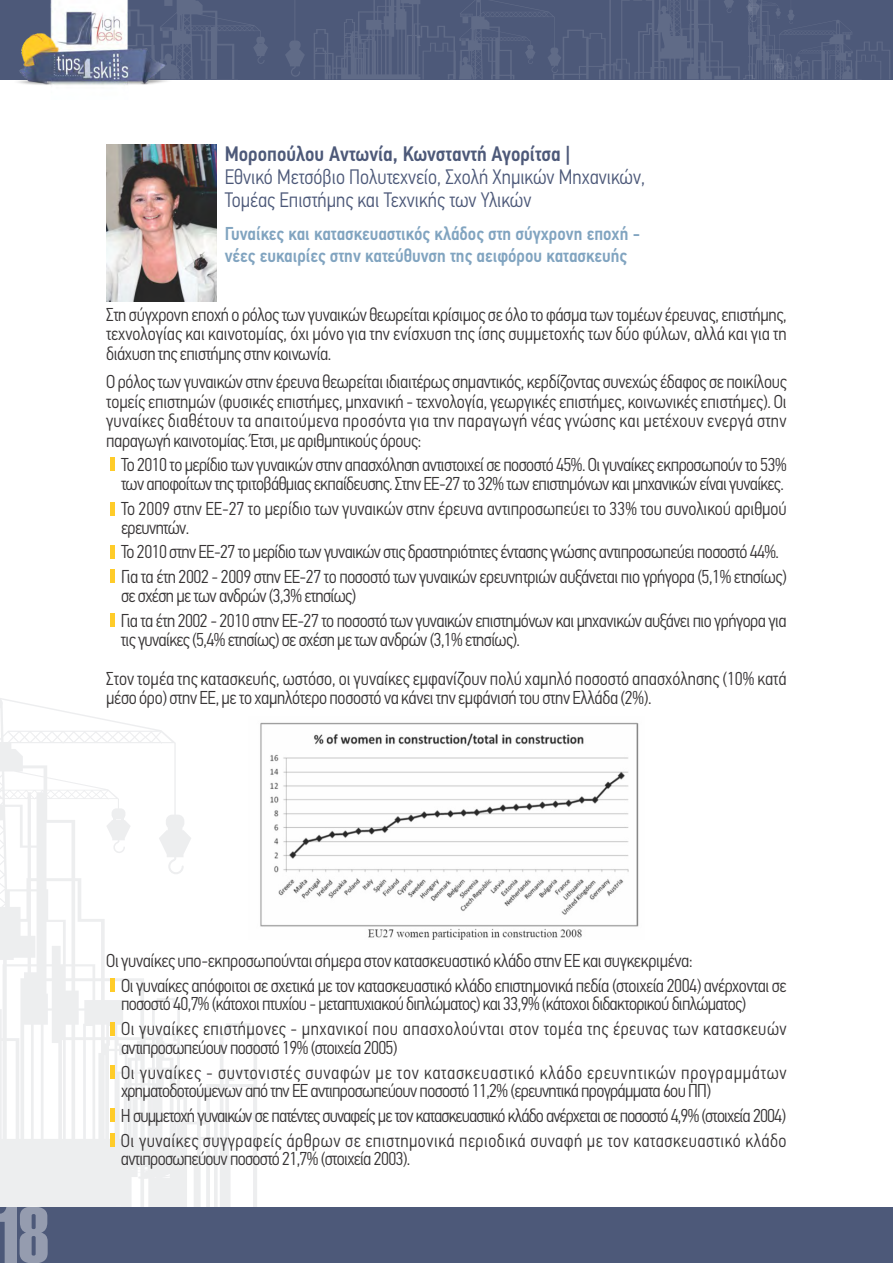
<style>
.page{position:relative;width:893px;height:1263px;background:#fff}
.page>*{position:absolute;margin:0;border:0;box-sizing:border-box;transform-origin:0 0}
.t1{font:80.25px "Haettenschweiler";color:rgb(254 254 254/.41)}
.t2{font:300 21px/23.1px "PF Din Text Cond Pro";color:#4d5979}
.t3{font:500 21px "PF Din Text Cond Pro";color:#4d5979}
.t4{font:300 18.75px/24.8px "PF Din Text Cond Pro";letter-spacing:-.025em;color:#373435}
.t5{font:300 18.75px/39.2px "PF Din Text Cond Pro";color:#373435}
.t6{font:300 18.75px/24.8px "PF Din Text Cond Pro";letter-spacing:.04em;color:#373435}
.t7{font:500 18.75px/21px "PF Din Text Cond Pro";color:#81a4c0}
.t8{font:300 18.75px/18.9px "PF Din Text Cond Pro";letter-spacing:-.005em;color:#373435}
</style>
<div class="page">
<svg style="left:0;top:698px;width:257px;height:509px"></svg>
<div style="left:0;top:1207px;width:893px;height:56px;background:#4d5979"></div>
<div style="left:0;top:0;width:893px;height:79px;background:#4d5979"></div>
<svg style="left:174px;top:0;width:130px;height:79px"></svg>
<svg style="left:314px;top:0;width:576px;height:79px"></svg>
<img style="left:11px;top:0;width:163px;height:85px">
<img style="left:106px;top:145px;width:110px;height:157px">
<hr style="left:111px;top:458px;width:4px;height:13px;background:#ffcc29">
<hr style="left:111px;top:502px;width:4px;height:13px;background:#ffcc29">
<hr style="left:111px;top:546px;width:4px;height:13px;background:#ffcc29">
<hr style="left:111px;top:570px;width:4px;height:13px;background:#ffcc29">
<hr style="left:111px;top:613px;width:4px;height:13px;background:#ffcc29">
<img style="left:248px;top:716px;width:391px;height:224px">
<hr style="left:111px;top:978px;width:4px;height:14px;background:#ffcc29">
<hr style="left:111px;top:1022px;width:4px;height:14px;background:#ffcc29">
<hr style="left:111px;top:1065px;width:4px;height:14px;background:#ffcc29">
<hr style="left:111px;top:1109px;width:4px;height:13px;background:#ffcc29">
<hr style="left:111px;top:1133px;width:4px;height:13px;background:#ffcc29">
<p class="t3" style="left:225px;top:145px;width:347px">Μοροπούλου Αντωνία, Κωνσταντή Αγορίτσα |</p>
<p class="t2" style="left:225px;top:167px;width:422px">Εθνικό Μετσόβιο Πολυτεχνείο, Σχολή Χηµικών Μηχανικών,<br>Τοµέας Επιστήµης και Τεχνικής των Υλικών</p>
<p class="t7" style="left:225px;top:225px;width:417px">Γυναίκες και κατασκευαστικός κλάδος στη σύγχρονη εποχή - νέες ευκαιρίες στην κατεύθυνση της αειφόρου κατασκευής</p>
<p class="t4" style="left:106px;top:306px;width:682px;line-height:19.4px;text-align:justify">Στη σύγχρονη εποχή ο ρόλος των γυναικών θεωρείται κρίσιµος σε όλο το φάσµα των τοµέων έρευνας, επιστήµης, τεχνολογίας και καινοτοµίας, όχι µόνο για την ενίσχυση της ίσης συµµετοχής των δύο φύλων, αλλά και για τη διάχυση της επιστήµης στην κοινωνία.</p>
<p class="t4" style="left:106px;top:374px;width:682px;line-height:19.4px;text-align:justify">Ο ρόλος των γυναικών στην έρευνα θεωρείται ιδιαιτέρως σηµαντικός, κερδίζοντας συνεχώς έδαφος σε ποικίλους τοµείς επιστηµών (φυσικές επιστήµες, µηχανική - τεχνολογία, γεωργικές επιστήµες, κοινωνικές επιστήµες). Οι γυναίκες διαθέτουν τα απαιτούµενα προσόντα για την παραγωγή νέας γνώσης και µετέχουν ενεργά στην παραγωγή καινοτοµίας. Έτσι, µε αριθµητικούς όρους:</p>
<p class="t4" style="left:121px;top:457px;width:667px;line-height:18.9px">Το 2010 το µερίδιο των γυναικών στην απασχόληση αντιστοιχεί σε ποσοστό 45%. Οι γυναίκες εκπροσωπούν το 53% των αποφοίτων της τριτοβάθµιας εκπαίδευσης. Στην ΕΕ-27 το 32% των επιστηµόνων και µηχανικών είναι γυναίκες.</p>
<p class="t8" style="left:121px;top:501px;width:667px">Το 2009 στην ΕΕ-27 το µερίδιο των γυναικών στην έρευνα αντιπροσωπεύει το 33% του συνολικού αριθµού ερευνητών.</p>
<p class="t4" style="left:121px;top:541px;width:667px">Το 2010 στην ΕΕ-27 το µερίδιο των γυναικών στις δραστηριότητες έντασης γνώσης αντιπροσωπεύει ποσοστό 44%.<br>Για τα έτη 2002 - 2009 στην ΕΕ-27 το ποσοστό των γυναικών ερευνητριών αυξάνεται πιο γρήγορα (5,1% ετησίως)</p>
<p class="t4" style="left:121px;top:585px;width:667px">σε σχέση µε των ανδρών (3,3% ετησίως)<br>Για τα έτη 2002 - 2010 στην ΕΕ-27 το ποσοστό των γυναικών επιστηµόνων και µηχανικών αυξάνει πιο γρήγορα για</p>
<p class="t5" style="left:106px;top:621px;width:682px;text-indent:15px">τις γυναίκες (5,4% ετησίως) σε σχέση µε των ανδρών (3,1% ετησίως).<br>Στον τοµέα της κατασκευής, ωστόσο, οι γυναίκες εµφανίζουν πολύ χαµηλό ποσοστό απασχόλησης (10% κατά</p>
<p class="t4" style="left:106px;top:687px;width:547px">µέσο όρο) στην ΕΕ, µε το χαµηλότερο ποσοστό να κάνει την εµφάνισή του στην Ελλάδα (2%).</p>
<h1 class="t1" style="left:-1px;top:1207px;width:51px">18</h1>
<p class="t4" style="left:121px;top:950px;width:667px;text-indent:-15px">Οι γυναίκες υπο-εκπροσωπούνται σήµερα στον κατασκευαστικό κλάδο στην ΕΕ και συγκεκριµένα:<br>Οι γυναίκες απόφοιτοι σε σχετικά µε τον κατασκευαστικό κλάδο επιστηµονικά πεδία (στοιχεία 2004) ανέρχονται σε</p>
<p class="t4" style="left:121px;top:993px;width:667px">ποσοστό 40,7% (κάτοχοι πτυχίου - µεταπτυχιακού διπλώµατος) και 33,9% (κάτοχοι διδακτορικού διπλώµατος)<br>Οι γυναίκες επιστήµονες - µηχανικοί που απασχολούνται στον τοµέα της έρευνας των κατασκευών</p>
<p class="t6" style="left:121px;top:1037px;width:667px">αντιπροσωπεύουν ποσοστό 19% (στοιχεία 2005)<br>Οι γυναίκες - συντονιστές συναφών µε τον κατασκευαστικό κλάδο ερευνητικών προγραµµάτων</p>
<p class="t4" style="left:121px;top:1080px;width:667px">χρηµατοδοτούµενων από την ΕΕ αντιπροσωπεύουν ποσοστό 11,2% (ερευνητικά προγράµµατα 6ου ΠΠ)<br>Η συµµετοχή γυναικών σε πατέντες συναφείς µε τον κατασκευαστικό κλάδο ανέρχεται σε ποσοστό 4,9% (στοιχεία 2004)<br>Οι γυναίκες συγγραφείς άρθρων σε επιστηµονικά περιοδικά συναφή µε τον κατασκευαστικό κλάδο</p>
<p class="t4" style="left:121px;top:1148px;width:291px">αντιπροσωπεύουν ποσοστό 21,7% (στοιχεία 2003).</p>
</div>
